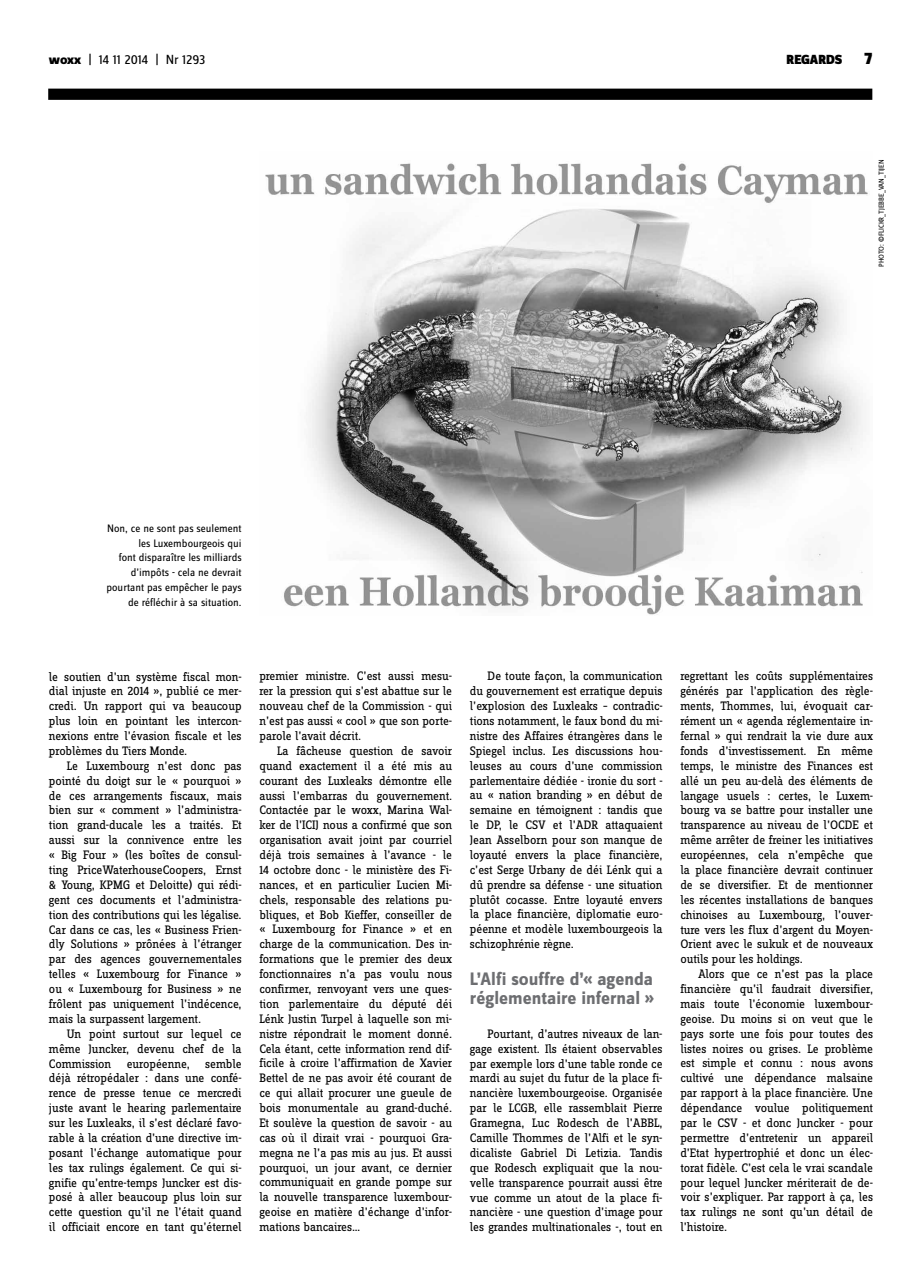
<style>
.page{position:relative;width:922px;height:1276px;background:#fff}
.page>*{position:absolute;margin:0;border:0;box-sizing:border-box;transform-origin:0 0}
.t1{font:700 18.75px/18.8px "Zine Sans Dis";color:#6d6e71}
.t2{font:900 17.5px "Zine Sans Dis";color:#000}
.t3{font:13.75px "Zine Sans Dis";letter-spacing:-.01em;color:#000}
.t4{font:900 13.75px "Zine Sans Dis";letter-spacing:-.01em;color:#000}
.t5{font:12.75px/14.9px "Zine Slab Dis";color:#000;text-align:justify}
.t6{font:11.25px/14.9px "Zine Sans Dis";color:#000;text-align:right}
.t7{font:7.5px "Zine Sans Dis";color:#000}
.s1{font-weight:800}
</style>
<div class="page">
<div style="left:48px;top:89px;width:824px;height:11px;background:#000"></div>
<img style="left:265px;top:163px;width:603px;height:452px">
<p class="t3" style="left:49px;top:53px;width:158px"><span class="s1">woxx</span> | 14 11 2014 | Nr 1293</p>
<p class="t4" style="left:786px;top:53px;width:57px">REGARDS</p>
<h2 class="t2" style="left:864px;top:49px;width:9px">7</h2>
<p class="t7" style="left:877px;top:267px;width:107px;rotate:-90deg">PHOTO: ©flickr_tjebbe_van_tijen</p>
<p class="t6" style="left:106px;top:521px;width:137px">Non, ce ne sont pas seulement les Luxembourgeois qui<br>font disparaître les milliards d’impôts - cela ne devrait pourtant pas empêcher le pays de réfléchir à sa situation.</p>
<p class="t5" style="left:49px;top:669px;width:194px">le soutien d’un système fiscal mon&shy;dial injuste en 2014 », publié ce mer&shy;credi. Un rapport qui va beaucoup plus loin en pointant les intercon&shy;nexions entre l’évasion fiscale et les problèmes du Tiers Monde.</p>
<p class="t5" style="left:49px;top:759px;width:194px;text-indent:18px">Le Luxembourg n’est donc pas pointé du doigt sur le « pourquoi » de ces arrangements fiscaux, mais bien sur « comment » l’administra&shy;tion grand-ducale les a traités. Et aussi sur la connivence entre les « Big Four » (les boîtes de consul&shy;ting PriceWaterhouseCoopers, Ernst &amp; Young, KPMG et Deloitte) qui rédi&shy;gent ces documents et l’administra&shy;tion des contributions qui les légalise.<br>Car dans ce cas, les « Business Frien&shy;dly Solutions » prônées à l’étranger par des agences gouvernementales telles « Luxembourg for Finance » ou « Luxembourg for Business » ne frôlent pas uniquement l’indécence, mais la surpassent largement.</p>
<p class="t5" style="left:49px;top:1027px;width:194px;text-indent:18px">Un point surtout sur lequel ce même Juncker, devenu chef de la Commission européenne, semble déjà rétropédaler : dans une confé&shy;rence de presse tenue ce mercredi juste avant le hearing parlementaire sur les Luxleaks, il s’est déclaré favo&shy;rable à la création d’une directive im&shy;posant l’échange automatique pour les tax rulings également. Ce qui si&shy;gnifie qu’entre-temps Juncker est dis&shy;posé à aller beaucoup plus loin sur cette question qu’il ne l’était quand il officiait encore en tant qu’éternel</p>
<p class="t5" style="left:259px;top:669px;width:194px">premier ministre. C’est aussi mesu&shy;rer la pression qui s’est abattue sur le nouveau chef de la Commission - qui n’est pas aussi « cool » que son porte&shy;parole l’avait décrit.</p>
<p class="t5" style="left:259px;top:744px;width:194px;text-indent:18px">La fâcheuse question de savoir quand exactement il a été mis au courant des Luxleaks démontre elle aussi l’embarras du gouvernement.<br>Contactée par le woxx, Marina Wal&shy;ker de l’ICIJ nous a confirmé que son organisation avait joint par courriel déjà trois semaines à l’avance - le 14 octobre donc - le ministère des Fi&shy;nances, et en particulier Lucien Mi&shy;chels, responsable des relations pu&shy;bliques, et Bob Kieffer, conseiller de « Luxembourg for Finance » et en charge de la communication. Des in&shy;formations que le premier des deux fonctionnaires n’a pas voulu nous confirmer, renvoyant vers une ques&shy;tion parlementaire du député déi Lénk Justin Turpel à laquelle son mi&shy;nistre répondrait le moment donné.<br>Cela étant, cette information rend dif&shy;ficile à croire l’affirmation de Xavier Bettel de ne pas avoir été courant de ce qui allait procurer une gueule de bois monumentale au grand-duché.<br>Et soulève la question de savoir - au cas où il dirait vrai - pourquoi Gra&shy;megna ne l’a pas mis au jus. Et aussi pourquoi, un jour avant, ce dernier communiquait en grande pompe sur la nouvelle transparence luxembour&shy;geoise en matière d’échange d’infor&shy;mations bancaires…</p>
<p class="t5" style="left:470px;top:669px;width:194px;text-indent:18px">De toute façon, la communication du gouvernement est erratique depuis l’explosion des Luxleaks – contradic&shy;tions notamment, le faux bond du mi&shy;nistre des Affaires étrangères dans le Spiegel inclus. Les discussions hou&shy;leuses au cours d’une commission parlementaire dédiée - ironie du sort - au « nation branding » en début de semaine en témoignent : tandis que le DP, le CSV et l’ADR attaquaient Jean Asselborn pour son manque de loyauté envers la place financière, c’est Serge Urbany de déi Lénk qui a dû prendre sa défense - une situation plutôt cocasse. Entre loyauté envers la place financière, diplomatie euro&shy;péenne et modèle luxembourgeois la schizophrénie règne.</p>
<h1 class="t1" style="left:469px;top:970px;width:186px">L’Alfi souffre d’« agenda réglementaire infernal »</h1>
<p class="t5" style="left:469px;top:1027px;width:194px;text-indent:18px">Pourtant, d’autres niveaux de lan&shy;gage existent. Ils étaient observables par exemple lors d’une table ronde ce mardi au sujet du futur de la place fi&shy;nancière luxembourgeoise. Organisée par le LCGB, elle rassemblait Pierre Gramegna, Luc Rodesch de l’ABBL, Camille Thommes de l’Alfi et le syn&shy;dicaliste Gabriel Di Letizia. Tandis que Rodesch expliquait que la nou&shy;velle transparence pourrait aussi être vue comme un atout de la place fi&shy;nancière - une question d’image pour les grandes multinationales -, tout en</p>
<p class="t5" style="left:680px;top:669px;width:194px">regrettant les coûts supplémentaires générés par l’application des règle&shy;ments, Thommes, lui, évoquait car&shy;rément un « agenda réglementaire in&shy;fernal » qui rendrait la vie dure aux fonds d’investissement. En même temps, le ministre des Finances est allé un peu au-delà des éléments de langage usuels : certes, le Luxem&shy;bourg va se battre pour installer une transparence au niveau de l’OCDE et même arrêter de freiner les initiatives européennes, cela n’empêche que la place financière devrait continuer de se diversifier. Et de mentionner les récentes installations de banques chinoises au Luxembourg, l’ouver&shy;ture vers les flux d’argent du Moyen-Orient avec le sukuk et de nouveaux outils pour les holdings.</p>
<p class="t5" style="left:680px;top:967px;width:194px;text-indent:18px">Alors que ce n’est pas la place financière qu’il faudrait diversifier, mais toute l’économie luxembour&shy;geoise. Du moins si on veut que le pays sorte une fois pour toutes des listes noires ou grises. Le problème est simple et connu : nous avons cultivé une dépendance malsaine par rapport à la place financière. Une dépendance voulue politiquement par le CSV - et donc Juncker - pour permettre d’entretenir un appareil d’Etat hypertrophié et donc un élec&shy;torat fidèle. C’est cela le vrai scandale pour lequel Juncker mériterait de de&shy;voir s’expliquer. Par rapport à ça, les tax rulings ne sont qu’un détail de l’histoire.</p>
</div>
